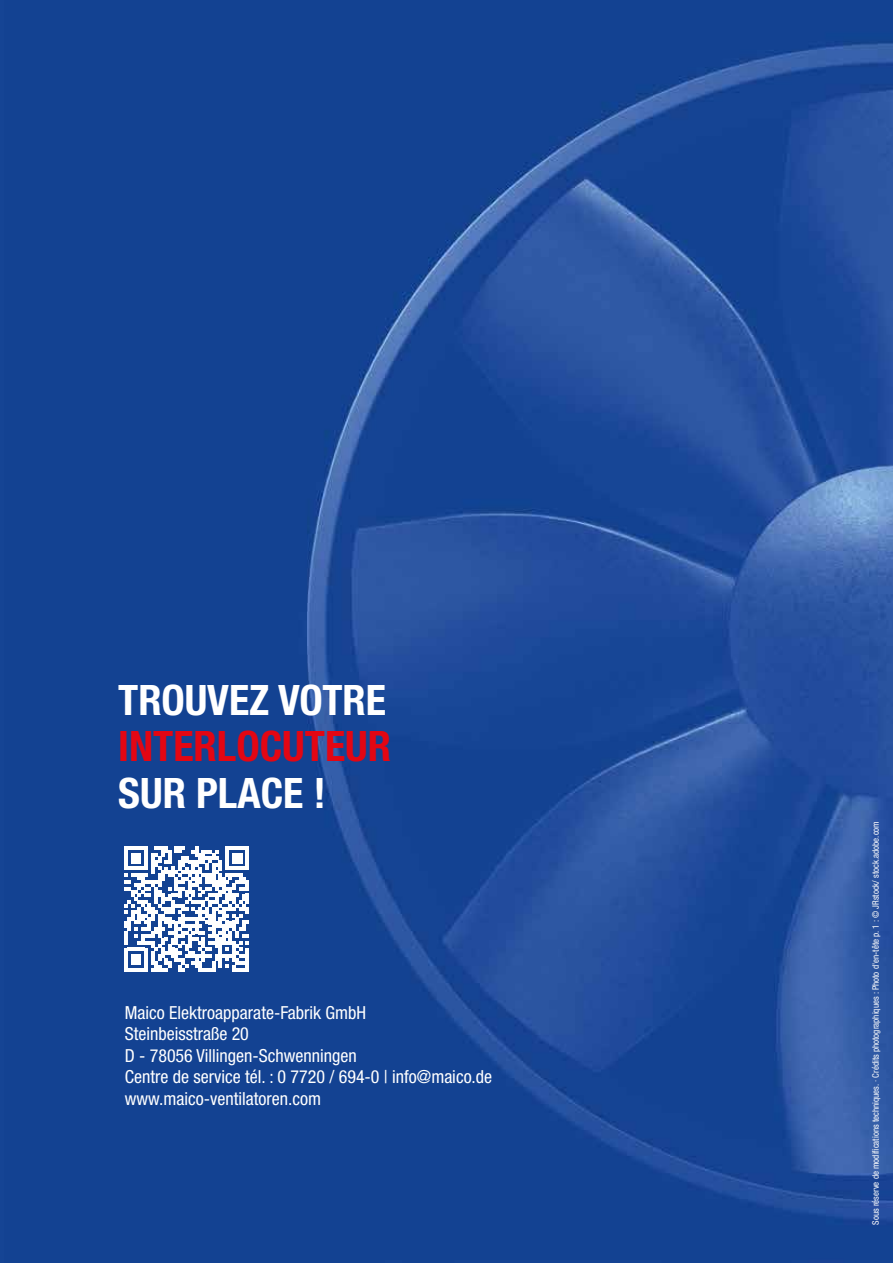
<style>
.page{position:relative;width:893px;height:1263px;background:#fff}
.page>*{position:absolute;margin:0;border:0;box-sizing:border-box;transform-origin:0 0}
.t1{font:700 condensed 42px "Helvetica Neue LTW1 G";color:#fff}
.t2{font:700 condensed 42px "Helvetica Neue LTW1 G";color:#e30613}
.t3{font:condensed 18px/21.6px "Helvetica Neue LTW1 G";color:#fff}
.t4{font:condensed 9px "Helvetica Neue LTW1 G";color:#fff}
</style>
<div class="page">
<img style="left:0;top:0;width:893px;height:1263px">
<svg style="left:124px;top:846px;width:125px;height:125px"></svg>
<hr style="left:246px;top:948px;width:3px;height:23px;background:#fff">
<h1 class="t1" style="left:118px;top:675px;width:269px">TROUVEZ VOTRE</h1>
<h1 class="t2" style="left:118px;top:721px;width:274px">INTERLOCUTEUR</h1>
<h1 class="t1" style="left:118px;top:768px;width:209px">SUR PLACE !</h1>
<p class="t3" style="left:125px;top:1001px;width:369px">Maico Elektroapparate-Fabrik GmbH<br>Steinbeisstraße 20<br>D - 78056 Villingen-Schwenningen<br>Centre de service tél. : 0 7720 / 694-0 | info@maico.de www.maico-ventilatoren.com</p>
<p class="t4" style="left:870px;top:1225px;width:405px;rotate:-90deg">Sous réserve de modifications techniques. · Crédits photographiques : Photo d'en-tête p. 1 : © JRstock/ stock.adobe.com</p>
</div>
